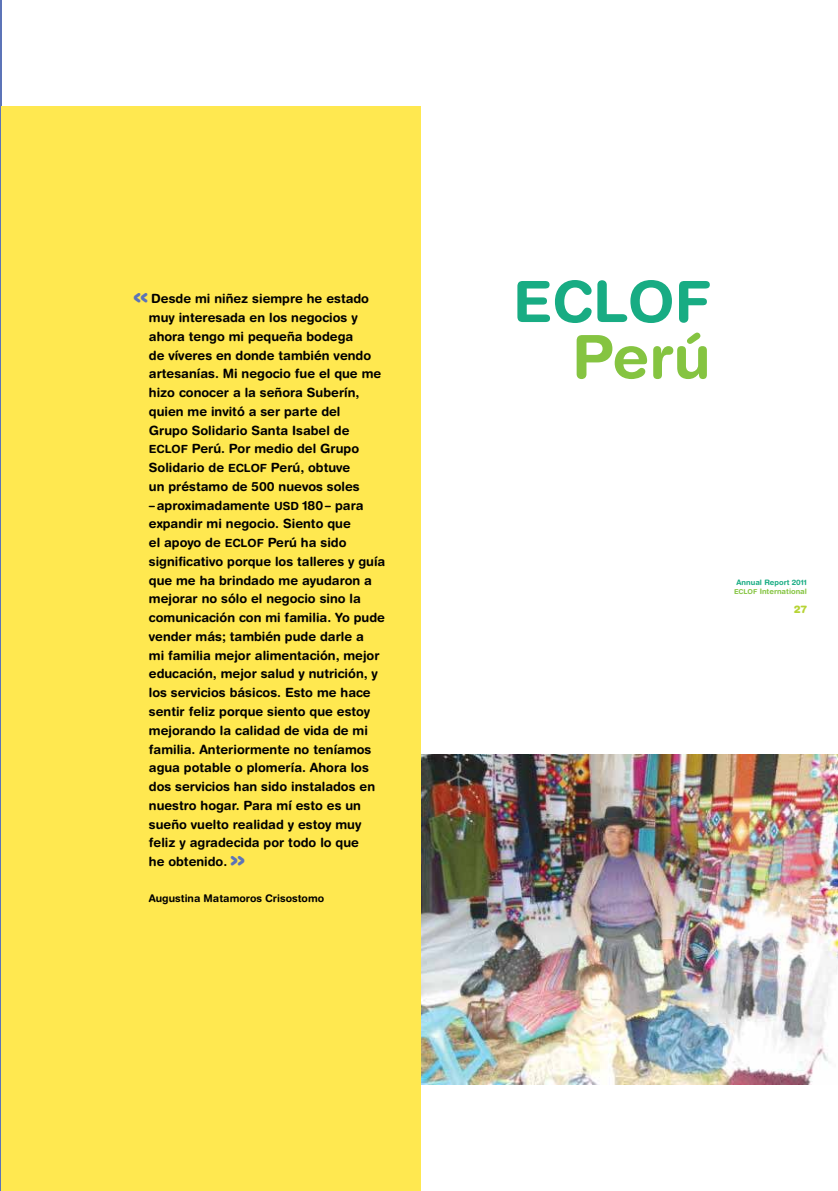
<style>
.page{position:relative;width:838px;height:1191px;background:#fff}
.page>*{position:absolute;margin:0;border:0;box-sizing:border-box;transform-origin:0 0}
.t1{font:700 60px "Helvetica Rounded LT";color:#85c441}
.t2{font:700 57px "Helvetica Rounded LT";color:#18ac83}
.t3{font:700 30px "Helvetica Rounded LT";color:#5c74b8}
.t4{font:700 12.75px/18.8px "Helvetica Rounded LT";color:#000}
.t5{font:700 10.5px "Helvetica Rounded LT";color:#000}
.t6{font:900 10.5px "Helvetica Rounded LT";color:#b7d435}
.t7{font:700 7.5px/9.3px "Helvetica Rounded LT";color:#18ac83;text-align:center}
.s1{font-size:11.25px}
.s2{font-size:6.75px;color:#85c441}
.s3{color:#85c441}
</style>
<div class="page">
<img style="left:421px;top:755px;width:417px;height:329px">
<hr style="left:0;top:0;width:1px;height:1191px;background:#5c74b8">
<div style="left:2px;top:106px;width:419px;height:1085px;background:#ffe850"></div>
<h3 class="t3" style="left:132px;top:277px;width:19px">«</h3>
<p class="t4" style="left:149px;top:289px;width:238px">Desde mi niñez siempre he estado muy interesada en los negocios y ahora tengo mi pequeña bodega<br>de víveres en donde también vendo artesanías. Mi negocio fue el que me hizo conocer a la señora Suberín, quien me invitó a ser parte del<br>Grupo Solidario Santa Isabel de<br><span class="s1">ECLOF</span> Perú. Por medio del Grupo<br>Solidario de <span class="s1">ECLOF</span> Perú, obtuve<br>un préstamo de 500 nuevos soles –aproximadamente <span class="s1">USD</span> 180– para expandir mi negocio. Siento que<br>el apoyo de <span class="s1">ECLOF</span> Perú ha sido significativo porque los talleres y guía que me ha brindado me ayudaron a mejorar no sólo el negocio sino la comunicación con mi familia. Yo pude vender más; también pude darle a<br>mi familia mejor alimentación, mejor educación, mejor salud y nutrición, y los servicios básicos. Esto me hace sentir feliz porque siento que estoy mejorando la calidad de vida de mi familia. Anteriormente no teníamos agua potable o plomería. Ahora los dos servicios han sido instalados en nuestro hogar. Para mí esto es un sueño vuelto realidad y estoy muy feliz y agradecida por todo lo que<br>he obtenido.</p>
<h3 class="t3" style="left:229px;top:840px;width:19px">»</h3>
<p class="t5" style="left:149px;top:892px;width:177px">Augustina Matamoros Crisostomo</p>
<h2 class="t2" style="left:513px;top:267px;width:199px">ECLOF</h2>
<h1 class="t1" style="left:572px;top:320px;width:140px">Perú</h1>
<p class="t7" style="left:734px;top:577px;width:74px">Annual Report 2011<br><span class="s2">ECLOF</span> <span class="s3">International</span></p>
<p class="t6" style="left:793px;top:602px;width:15px">27</p>
</div>
